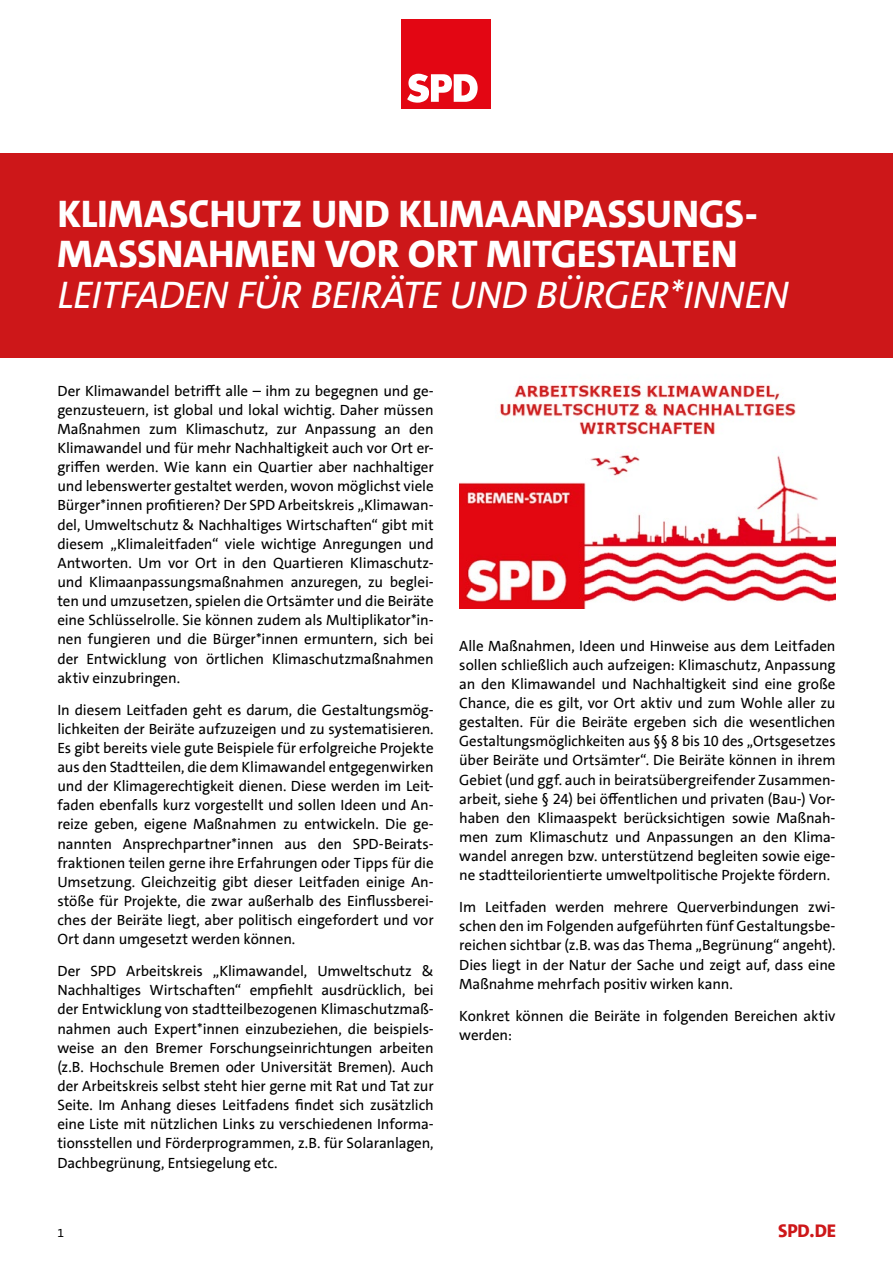
<style>
.page{position:relative;width:893px;height:1263px;background:#fff}
.page>*{position:absolute;margin:0;border:0;box-sizing:border-box;transform-origin:0 0}
.t1{font:800 39px/40.5px "SPD The Sans";color:#fff}
.t2{font:italic 39px "SPD The Sans";letter-spacing:-.02em;color:#fff}
.t3{font:800 18.6px "SPD The Sans";color:#cd1719}
.t4{font:15px/19.2px "SPD The Sans";letter-spacing:-.005em;color:#000;text-align:justify}
.t5{font:12px "SPD The Sans";color:#000}
</style>
<div class="page">
<div style="left:402px;top:19px;width:89px;height:89px;background:#e30613"></div>
<svg style="left:407px;top:74px;width:71px;height:29px"></svg>
<div style="left:0;top:153px;width:893px;height:204px;background:#cd1719"></div>
<img style="left:459px;top:384px;width:377px;height:224px">
<h1 class="t1" style="left:57px;top:193px;width:702px">KLIMASCHUTZ UND KLIMAANPASSUNGS-<br>MASSNAHMEN VOR ORT MITGESTALTEN</h1>
<h1 class="t2" style="left:57px;top:269px;width:733px">LEITFADEN FÜR BEIRÄTE UND BÜRGER*INNEN</h1>
<p class="t4" style="left:57px;top:381px;width:378px">Der Klimawandel betrifft alle – ihm zu begegnen und ge&shy;genzusteuern, ist global und lokal wichtig. Daher müssen Maßnahmen zum Klimaschutz, zur Anpassung an den Klimawandel und für mehr Nachhaltigkeit auch vor Ort er&shy;griffen werden. Wie kann ein Quartier aber nachhaltiger und lebenswerter gestaltet werden, wovon möglichst viele Bürger*innen profitieren? Der SPD Arbeitskreis „Klimawan&shy;del, Umweltschutz &amp; Nachhaltiges Wirtschaften“ gibt mit diesem „Klimaleitfaden“ viele wichtige Anregungen und Antworten. Um vor Ort in den Quartieren Klimaschutz&shy;und Klimaanpassungsmaßnahmen anzuregen, zu beglei&shy;ten und umzusetzen, spielen die Ortsämter und die Beiräte eine Schlüsselrolle. Sie können zudem als Multiplikator*in&shy;nen fungieren und die Bürger*innen ermuntern, sich bei der Entwicklung von örtlichen Klimaschutzmaßnahmen aktiv einzubringen.</p>
<p class="t4" style="left:57px;top:700px;width:378px">In diesem Leitfaden geht es darum, die Gestaltungsmög&shy;lichkeiten der Beiräte aufzuzeigen und zu systematisieren.<br>Es gibt bereits viele gute Beispiele für erfolgreiche Projekte aus den Stadtteilen, die dem Klimawandel entgegenwirken und der Klimagerechtigkeit dienen. Diese werden im Leit&shy;faden ebenfalls kurz vorgestellt und sollen Ideen und An&shy;reize geben, eigene Maßnahmen zu entwickeln. Die ge&shy;nannten Ansprechpartner*innen aus den SPD-Beirats&shy;fraktionen teilen gerne ihre Erfahrungen oder Tipps für die Umsetzung. Gleichzeitig gibt dieser Leitfaden einige An&shy;stöße für Projekte, die zwar außerhalb des Einflussberei&shy;ches der Beiräte liegt, aber politisch eingefordert und vor Ort dann umgesetzt werden können.</p>
<p class="t4" style="left:57px;top:962px;width:378px">Der SPD Arbeitskreis „Klimawandel, Umweltschutz &amp; Nachhaltiges Wirtschaften“ empfiehlt ausdrücklich, bei der Entwicklung von stadtteilbezogenen Klimaschutzmaß&shy;nahmen auch Expert*innen einzubeziehen, die beispiels&shy;weise an den Bremer Forschungseinrichtungen arbeiten (z.B. Hochschule Bremen oder Universität Bremen). Auch der Arbeitskreis selbst steht hier gerne mit Rat und Tat zur Seite. Im Anhang dieses Leitfadens findet sich zusätzlich eine Liste mit nützlichen Links zu verschiedenen Informa&shy;tionsstellen und Förderprogrammen, z.B. für Solaranlagen, Dachbegrünung, Entsiegelung etc.</p>
<p class="t4" style="left:459px;top:636px;width:378px">Alle Maßnahmen, Ideen und Hinweise aus dem Leitfaden sollen schließlich auch aufzeigen: Klimaschutz, Anpassung an den Klimawandel und Nachhaltigkeit sind eine große Chance, die es gilt, vor Ort aktiv und zum Wohle aller zu gestalten. Für die Beiräte ergeben sich die wesentlichen Gestaltungsmöglichkeiten aus §§ 8 bis 10 des „Ortsgesetzes über Beiräte und Ortsämter“. Die Beiräte können in ihrem Gebiet (und ggf. auch in beiratsübergreifender Zusammen&shy;arbeit, siehe § 24) bei öffentlichen und privaten (Bau-) Vor&shy;haben den Klimaaspekt berücksichtigen sowie Maßnah&shy;men zum Klimaschutz und Anpassungen an den Klima&shy;wandel anregen bzw. unterstützend begleiten sowie eige&shy;ne stadtteilorientierte umweltpolitische Projekte fördern.</p>
<p class="t4" style="left:459px;top:898px;width:378px">Im Leitfaden werden mehrere Querverbindungen zwi&shy;schen den im Folgenden aufgeführten fünf Gestaltungsbe&shy;reichen sichtbar (z.B. was das Thema „Begrünung“ angeht).<br>Dies liegt in der Natur der Sache und zeigt auf, dass eine Maßnahme mehrfach positiv wirken kann.</p>
<p class="t4" style="left:459px;top:1006px;width:378px">Konkret können die Beiräte in folgenden Bereichen aktiv werden:</p>
<p class="t5" style="left:57px;top:1225px;width:8px">1</p>
<p class="t3" style="left:778px;top:1219px;width:60px">SPD.DE</p>
</div>
